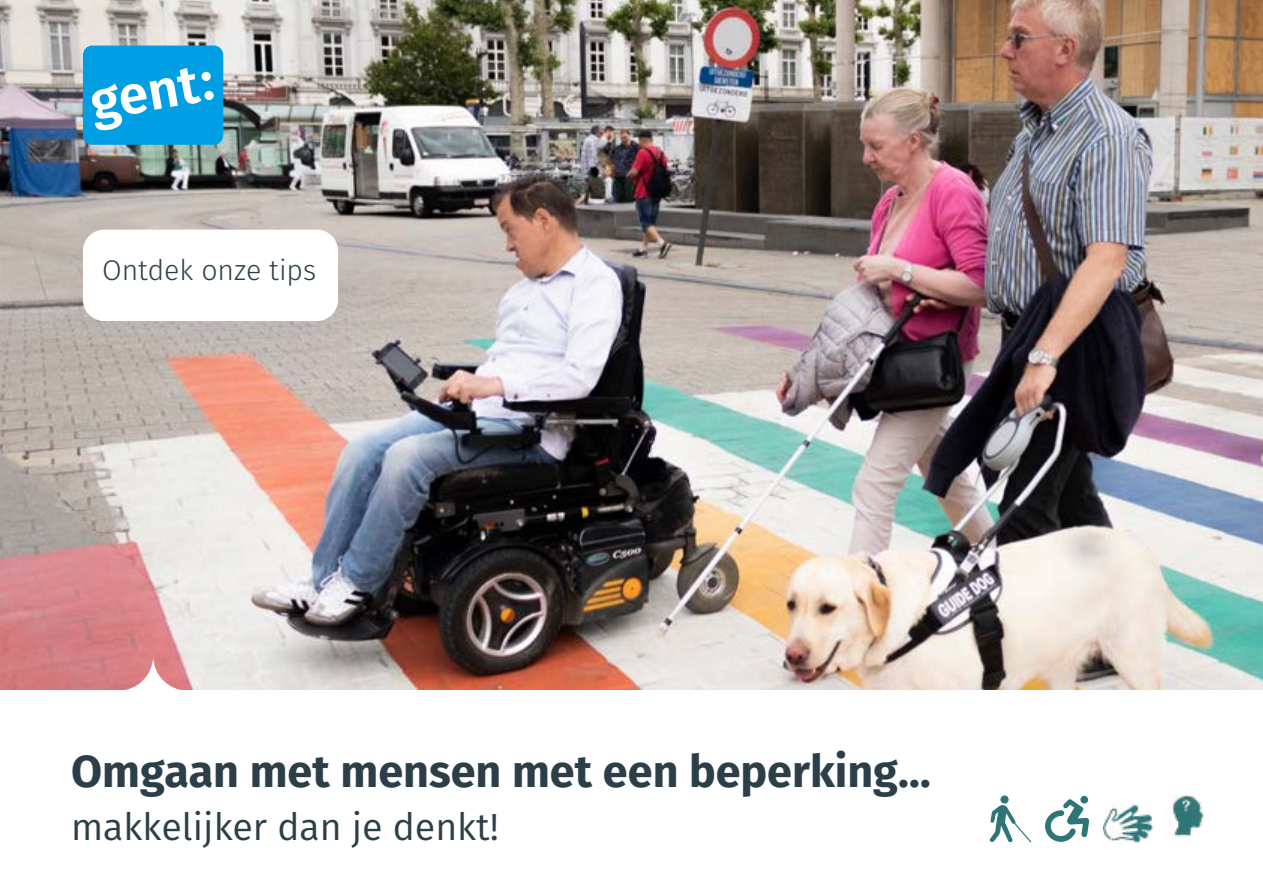
<style>
.page{position:relative;width:1263px;height:893px;background:#fff}
.page>*{position:absolute;margin:0;border:0;box-sizing:border-box;transform-origin:0 0}
.t1{font:700 45px "Fira Sans";color:#2c3f48}
.t2{font:37.8px "Fira Sans";color:#2c3f48}
.t3{font:300 28.5px "Fira Sans";color:#2c3f48}
</style>
<div class="page">
<img style="left:0;top:0;width:1263px;height:690px">
<div style="left:83px;top:46px;width:140px;height:98px;background:#009fe3;border-radius:9px"></div>
<svg style="left:92px;top:68px;width:110px;height:63px"></svg>
<svg style="left:201px;top:71px;width:10px;height:10px"></svg>
<div style="left:204px;top:91px;width:10px;height:9px;background:#fff;border-radius:4px"></div>
<img style="left:1103px;top:803px;width:49px;height:39px">
<svg style="left:1045px;top:795px;width:44px;height:47px"></svg>
<div style="left:1000px;top:795px;width:8px;height:9px;background:#2d7577;border-radius:50%"></div>
<svg style="left:989px;top:805px;width:42px;height:37px"></svg>
<img style="left:1168px;top:795px;width:36px;height:42px">
<svg style="left:118px;top:656px;width:70px;height:34px"></svg>
<div style="left:83px;top:230px;width:255px;height:91px;background:#fff;border-radius:21px"></div>
<p class="t3" style="left:102px;top:250px;width:215px">Ontdek onze tips</p>
<p class="t1" style="left:71px;top:734px;width:861px">Omgaan met mensen met een beperking…</p>
<p class="t2" style="left:71px;top:798px;width:429px">makkelijker dan je denkt!</p>
</div>
